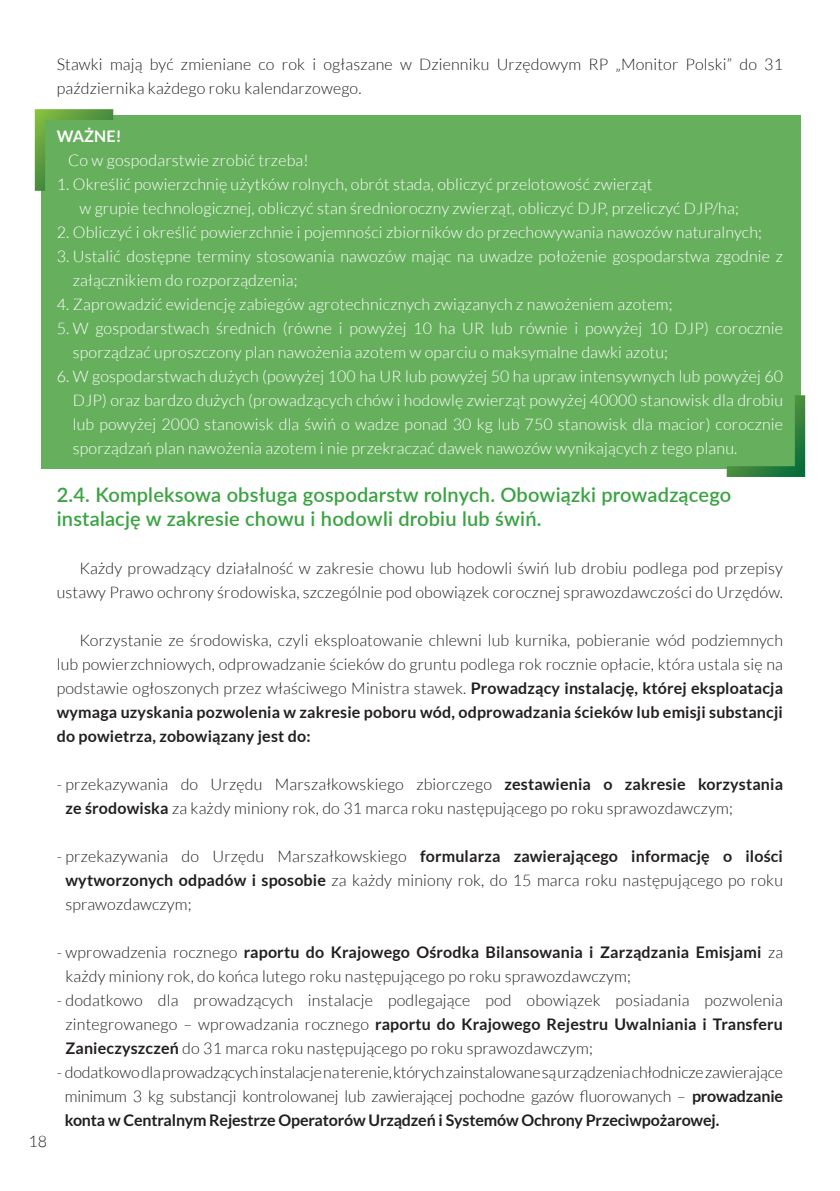
<style>
.page{position:relative;width:840px;height:1191px;background:#fff}
.page>*{position:absolute;margin:0;border:0;box-sizing:border-box;transform-origin:0 0}
.t1{font:600 20px/24px "Lato";letter-spacing:.01em;color:#3aa341}
.t2{font:300 16px/24px "Lato";letter-spacing:.01em;color:#231f20;text-align:justify}
.t3{font:300 16px/24px "Lato";letter-spacing:.01em;color:#fff}
.t4{font:700 16px "Lato";letter-spacing:.01em;color:#fff}
.s1{font-weight:700}
</style>
<div class="page">
<div style="left:41px;top:115px;width:759px;height:354px;background:#66b05d"></div>
<svg style="left:35px;top:109px;width:78px;height:82px"></svg>
<svg style="left:726px;top:395px;width:78px;height:82px"></svg>
<p class="t2" style="left:28px;top:1129px;width:20px">18</p>
<p class="t2" style="left:57px;top:52px;width:727px">Stawki mają być zmieniane co rok i ogłaszane w Dzienniku Urzędowym RP „Monitor Polski” do 31 października każdego roku kalendarzowego.</p>
<p class="t4" style="left:57px;top:127px;width:66px">WAŻNE!</p>
<p class="t3" style="left:68px;top:148px;width:242px">Co w gospodarstwie zrobić trzeba!</p>
<p class="t3" style="left:79px;top:172px;width:660px;text-indent:-23px">1. Określić powierzchnię użytków rolnych, obrót stada, obliczyć przelotowość zwierząt<br>w grupie technologicznej, obliczyć stan średnioroczny zwierząt, obliczyć DJP, przeliczyć DJP/ha;</p>
<p class="t3" style="left:57px;top:220px;width:706px">2. Obliczyć i określić powierzchnie i pojemności zbiorników do przechowywania nawozów naturalnych;</p>
<p class="t3" style="left:73px;top:244px;width:711px;text-indent:-16px">3. Ustalić dostępne terminy stosowania nawozów mając na uwadze położenie gospodarstwa zgodnie z załącznikiem do rozporządzenia;</p>
<p class="t3" style="left:57px;top:292px;width:617px">4. Zaprowadzić ewidencję zabiegów agrotechnicznych związanych z nawożeniem azotem;</p>
<p class="t3" style="left:73px;top:316px;width:711px;text-indent:-16px">5. W gospodarstwach średnich (równe i powyżej 10 ha UR lub równie i powyżej 10 DJP) corocznie sporządzać uproszczony plan nawożenia azotem w oparciu o maksymalne dawki azotu;</p>
<p class="t3" style="left:73px;top:364px;width:711px;text-align:justify;text-indent:-16px">6. W gospodarstwach dużych (powyżej 100 ha UR lub powyżej 50 ha upraw intensywnych lub powyżej 60<br>DJP) oraz bardzo dużych (prowadzących chów i hodowlę zwierząt powyżej 40000 stanowisk dla drobiu lub powyżej 2000 stanowisk dla świń o wadze ponad 30 kg lub 750 stanowisk dla macior) corocznie sporządzań plan nawożenia azotem i nie przekraczać dawek nawozów wynikających z tego planu.</p>
<p class="t1" style="left:57px;top:481px;width:675px">2.4. Kompleksowa obsługa gospodarstw rolnych. Obowiązki prowadzącego instalację w zakresie chowu i hodowli drobiu lub świń.</p>
<p class="t2" style="left:57px;top:556px;width:727px;text-align:right">Każdy prowadzący działalność w zakresie chowu lub hodowli świń lub drobiu podlega pod przepisy ustawy Prawo ochrony środowiska, szczególnie pod obowiązek corocznej sprawozdawczości do Urzędów.</p>
<p class="t2" style="left:57px;top:628px;width:727px;text-indent:23px">Korzystanie ze środowiska, czyli eksploatowanie chlewni lub kurnika, pobieranie wód podziemnych lub powierzchniowych, odprowadzanie ścieków do gruntu podlega rok rocznie opłacie, która ustala się na podstawie ogłoszonych przez właściwego Ministra stawek. <span class="s1">Prowadzący instalację, której eksploatacja wymaga uzyskania pozwolenia w zakresie poboru wód, odprowadzania ścieków lub emisji substancji do powietrza, zobowiązany jest do:</span></p>
<p class="t2" style="left:65px;top:772px;width:718px;text-indent:-9px">- przekazywania do Urzędu Marszałkowskiego zbiorczego <span class="s1">zestawienia o zakresie korzystania ze środowiska</span> za każdy miniony rok, do 31 marca roku następującego po roku sprawozdawczym;</p>
<p class="t2" style="left:65px;top:844px;width:718px;text-indent:-9px">- przekazywania do Urzędu Marszałkowskiego <span class="s1">formularza zawierającego informację o ilości wytworzonych odpadów i sposobie</span> za każdy miniony rok, do 15 marca roku następującego po roku sprawozdawczym;</p>
<p class="t2" style="left:65px;top:940px;width:718px;text-indent:-9px">- wprowadzenia rocznego <span class="s1">raportu do Krajowego Ośrodka Bilansowania i Zarządzania Emisjami</span> za każdy miniony rok, do końca lutego roku następującego po roku sprawozdawczym;</p>
<p class="t2" style="left:65px;top:988px;width:718px;text-indent:-9px">- dodatkowo dla prowadzących instalacje podlegające pod obowiązek posiadania pozwolenia zintegrowanego – wprowadzania rocznego <span class="s1">raportu do Krajowego Rejestru Uwalniania i Transferu Zanieczyszczeń</span> do 31 marca roku następującego po roku sprawozdawczym;</p>
<p class="t2" style="left:65px;top:1060px;width:719px;text-indent:-8px">- dodatkowo dla prowadzących instalacje na terenie, których zainstalowane są urządzenia chłodnicze zawierające minimum 3 kg substancji kontrolowanej lub zawierającej pochodne gazów fluorowanych – <span class="s1">prowadzanie konta w Centralnym Rejestrze Operatorów Urządzeń i Systemów Ochrony Przeciwpożarowej.</span></p>
</div>
